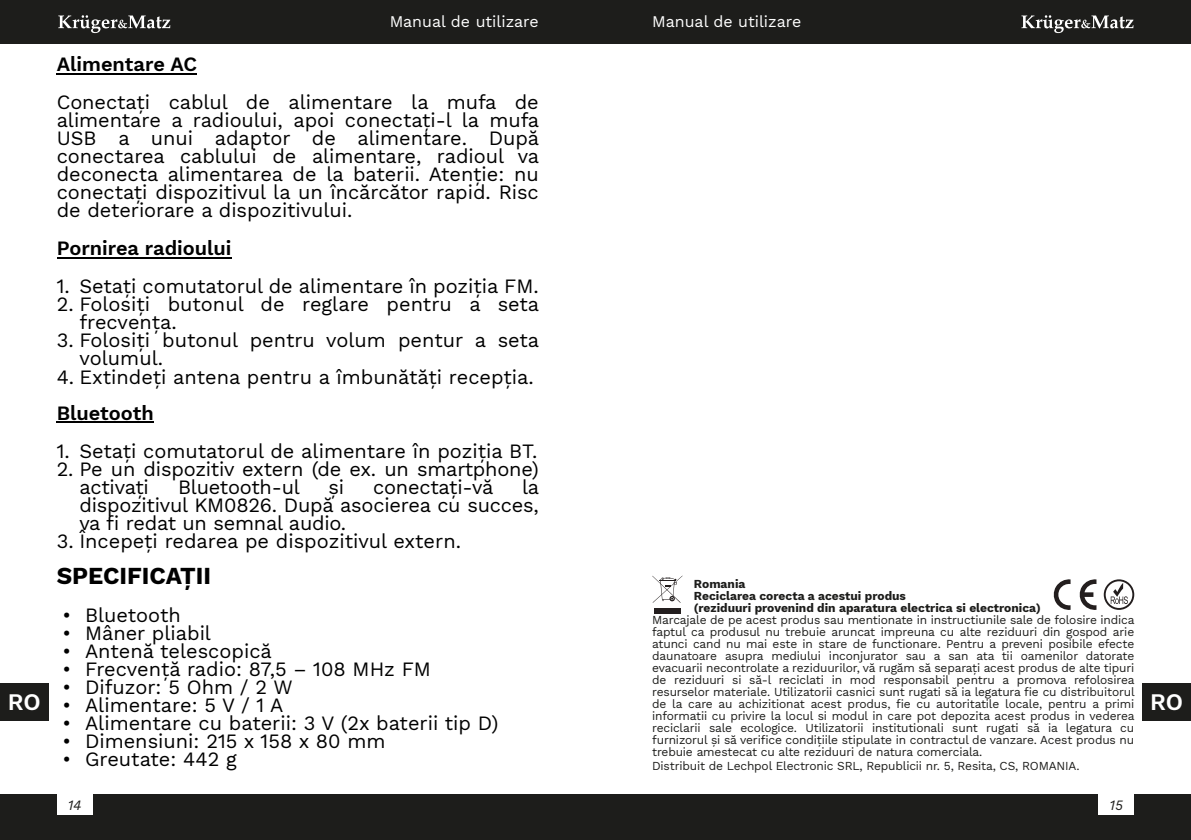
<style>
.page{position:relative;width:1191px;height:840px;background:#fff}
.page>*{position:absolute;margin:0;border:0;box-sizing:border-box;transform-origin:0 0}
.t1{font:700 24px "Work Sans";color:#000}
.t2{font:600 23.4px "Work Sans";color:#fff}
.t3{font:20px/18px "Work Sans";color:#000}
.t4{font:600 20px "Work Sans";color:#000}
.t5{font:16px "Work Sans";color:#fff}
.t6{font:italic 14px "Work Sans";color:#1d1d1b}
.t7{font:12px/12px "Work Sans";letter-spacing:-.015em;color:#1d1d1b;text-align:justify}
.t8{font:700 12px/12px "Work Sans";color:#1d1d1b}
</style>
<div class="page">
<div style="left:0;top:794px;width:1191px;height:45px;background:#1d1d1b"></div>
<div style="left:0;top:0;width:1191px;height:43px;background:#1d1d1b"></div>
<svg style="left:1021px;top:15px;width:112px;height:18px"></svg>
<svg style="left:58px;top:15px;width:112px;height:18px"></svg>
<div style="left:1098px;top:794px;width:36px;height:20px;background:#fff"></div>
<div style="left:57px;top:794px;width:36px;height:20px;background:#fff"></div>
<div style="left:1142px;top:682px;width:49px;height:38px;background:#1d1d1b"></div>
<div style="left:0;top:682px;width:49px;height:38px;background:#1d1d1b"></div>
<hr style="left:57px;top:73px;width:140px;height:1px;background:#000">
<hr style="left:57px;top:257px;width:175px;height:1px;background:#000">
<hr style="left:57px;top:421px;width:97px;height:1px;background:#000">
<div style="left:654px;top:608px;width:26px;height:5px;background:#231e1e"></div>
<svg style="left:652px;top:575px;width:30px;height:27px"></svg>
<svg style="left:1103px;top:579px;width:31px;height:30px"></svg>
<svg style="left:1053px;top:579px;width:43px;height:31px"></svg>
<h3 class="t5" style="left:390px;top:13px;width:151px">Manual de utilizare</h3>
<h3 class="t5" style="left:652px;top:13px;width:151px">Manual de utilizare</h3>
<h3 class="t4" style="left:57px;top:52px;width:142px">Alimentare AC</h3>
<p class="t3" style="left:57px;top:93px;width:484px;text-align:justify">Conectați cablul de alimentare la mufa de alimentare a radioului, apoi conectați-l la mufa USB a unui adaptor de alimentare. După conectarea cablului de alimentare, radioul va deconecta alimentarea de la baterii. Atenție: nu conectați dispozitivul la un încărcător rapid. Risc de deteriorare a dispozitivului.</p>
<h3 class="t4" style="left:57px;top:236px;width:176px">Pornirea radioului</h3>
<h3 class="t3" style="left:57px;top:277px;width:483px">1. Setați comutatorul de alimentare în poziția FM.</h3>
<h3 class="t3" style="left:79px;top:295px;width:461px;text-indent:-23px">2. Folosiți butonul de reglare pentru a seta frecvența.</h3>
<h3 class="t3" style="left:79px;top:331px;width:461px;text-indent:-23px">3. Folosiți butonul pentru volum pentur a seta volumul.</h3>
<h3 class="t3" style="left:57px;top:367px;width:478px">4. Extindeți antena pentru a îmbunătăți recepția.</h3>
<h3 class="t4" style="left:57px;top:400px;width:99px">Bluetooth</h3>
<h3 class="t3" style="left:57px;top:441px;width:482px">1. Setați comutatorul de alimentare în poziția BT.</h3>
<h3 class="t3" style="left:79px;top:459px;width:461px;text-indent:-23px">2. Pe un dispozitiv extern (de ex. un smartphone) activați</h3>
<h3 class="t3" style="left:79px;top:477px;width:461px;text-align:justify;text-indent:442px">la dispozitivul KM0826. După asocierea cu succes, va fi redat un semnal audio.</h3>
<h3 class="t3" style="left:57px;top:531px;width:406px">3. Începeți redarea pe dispozitivul extern.</h3>
<h1 class="t1" style="left:57px;top:561px;width:156px">SPECIFICAȚII</h1>
<h3 class="t3" style="left:62px;top:605px;width:120px">• Bluetooth</h3>
<h3 class="t3" style="left:62px;top:623px;width:150px">• Mâner pliabil</h3>
<h3 class="t3" style="left:62px;top:641px;width:211px">• Antenă telescopică</h3>
<h3 class="t3" style="left:62px;top:659px;width:370px">• Frecvență radio: 87,5 – 108 MHz FM</h3>
<h3 class="t3" style="left:62px;top:677px;width:232px">• Difuzor: 5 Ohm / 2 W</h3>
<h3 class="t3" style="left:62px;top:695px;width:223px">• Alimentare: 5 V / 1 A</h3>
<h3 class="t3" style="left:62px;top:713px;width:437px">• Alimentare cu baterii: 3 V (2x baterii tip D)</h3>
<h3 class="t3" style="left:62px;top:731px;width:325px">• Dimensiuni: 215 x 158 x 80 mm</h3>
<h3 class="t3" style="left:62px;top:749px;width:176px">• Greutate: 442 g</h3>
<h3 class="t3" style="left:178px;top:477px;width:123px">Bluetooth-ul</h3>
<h3 class="t3" style="left:328px;top:477px;width:17px">și</h3>
<h3 class="t3" style="left:373px;top:477px;width:122px">conectați-vă</h3>
<p class="t8" style="left:694px;top:577px;width:348px">Romania<br>Reciclarea corecta a acestui produs<br>(reziduuri provenind din aparatura electrica si electronica)</p>
<p class="t7" style="left:652px;top:613px;width:484px">Marcajale de pe acest produs sau mentionate in instructiunile sale de folosire indica faptul ca produsul nu trebuie aruncat impreuna cu alte reziduuri din gospod arie atunci cand nu mai este in stare de functionare. Pentru a preveni posibile efecte daunatoare asupra mediului inconjurator sau a san ata tii oamenilor datorate evacuarii necontrolate a reziduurilor, vă rugăm să separați acest produs de alte tipuri de reziduuri si să-l reciclati in mod responsabil pentru a promova refolosirea resurselor materiale. Utilizatorii casnici sunt rugati să ia legatura fie cu distribuitorul de la care au achizitionat acest produs, fie cu autoritatile locale, pentru a primi informatii cu privire la locul si modul in care pot depozita acest produs in vederea reciclarii sale ecologice. Utilizatorii institutionali sunt rugati să ia legatura cu furnizorul și să verifice condițiile stipulate in contractul de vanzare. Acest produs nu trebuie amestecat cu alte reziduuri de natura comerciala.</p>
<p class="t7" style="left:652px;top:759px;width:429px">Distribuit de Lechpol Electronic SRL, Republicii nr. 5, Resita, CS, ROMANIA.</p>
<h2 class="t2" style="left:8px;top:688px;width:35px">RO</h2>
<h2 class="t2" style="left:1150px;top:688px;width:35px">RO</h2>
<p class="t6" style="left:68px;top:796px;width:15px">14</p>
<p class="t6" style="left:1109px;top:796px;width:15px">15</p>
</div>
